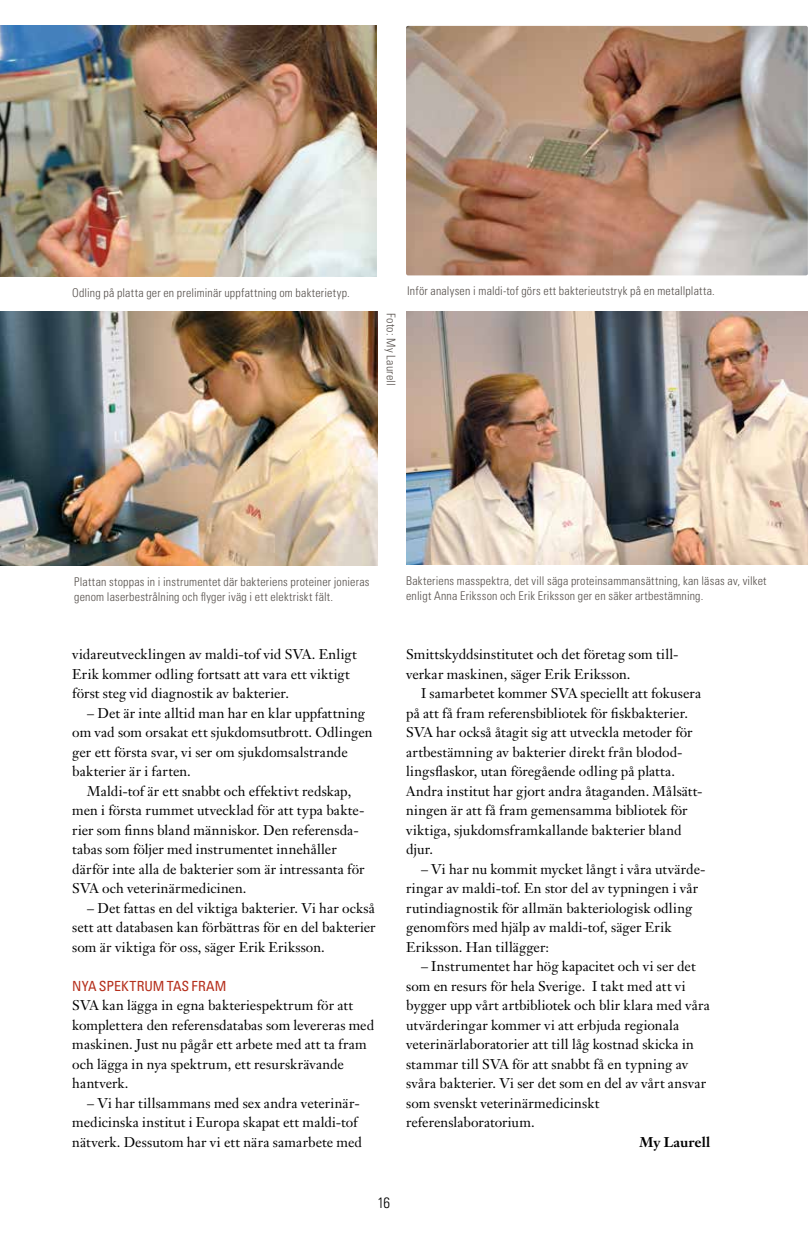
<style>
.page{position:relative;width:808px;height:1234px;background:#fff}
.page>*{position:absolute;margin:0;border:0;box-sizing:border-box;transform-origin:0 0}
.t1{font:300 condensed 15px "Univers LT Std";color:#000}
.t2{font:13.95px/19.5px "Janson Text LT Std";letter-spacing:.005em;color:#000}
.t3{font:condensed 13.95px "Univers LT Std";letter-spacing:.005em;color:#b52f1c}
.t4{font:700 13.95px "Janson Text LT Std";color:#000}
.t5{font:300 condensed 12px/15px "Univers LT Std";letter-spacing:.015em;color:#57514d}
</style>
<div class="page">
<img style="left:0;top:26px;width:376px;height:250px">
<img style="left:406px;top:26px;width:402px;height:249px">
<img style="left:0;top:311px;width:377px;height:254px">
<img style="left:406px;top:311px;width:402px;height:253px">
<p class="t5" style="left:72px;top:285px;width:279px">Odling på platta ger en preliminär uppfattning om bakterietyp.</p>
<p class="t5" style="left:407px;top:283px;width:309px">Inför analysen i maldi-tof görs ett bakterieutstryk på en metallplatta.</p>
<p class="t5" style="left:399px;top:313px;width:74px;rotate:90deg">Foto: My Laurell</p>
<p class="t5" style="left:74px;top:573px;width:297px">Plattan stoppas in i instrumentet där bakteriens proteiner jonieras genom laserbestrålning och flyger iväg i ett elektriskt fält.</p>
<p class="t5" style="left:406px;top:573px;width:362px">Bakteriens masspektra, det vill säga proteinsammansättning, kan läsas av, vilket enligt Anna Eriksson och Erik Eriksson ger en säker artbestämning.</p>
<p class="t2" style="left:72px;top:644px;width:286px">vidareutvecklingen av maldi-tof vid SVA. Enligt<br>Erik kommer odling fortsatt att vara ett viktigt först steg vid diagnostik av bakterier.</p>
<p class="t2" style="left:87px;top:702px;width:279px">– Det är inte alltid man har en klar uppfattning</p>
<p class="t2" style="left:72px;top:722px;width:302px">om vad som orsakat ett sjukdomsutbrott. Odlingen</p>
<p class="t2" style="left:72px;top:741px;width:277px">ger ett första svar, vi ser om sjukdomsalstrande</p>
<p class="t2" style="left:72px;top:761px;width:120px">bakterier är i farten.</p>
<p class="t2" style="left:87px;top:780px;width:266px">Maldi-tof är ett snabbt och effektivt redskap,</p>
<p class="t2" style="left:72px;top:800px;width:294px">men i första rummet utvecklad för att typa bakte-</p>
<p class="t2" style="left:72px;top:819px;width:288px">rier som finns bland människor. Den referensda-</p>
<p class="t2" style="left:72px;top:839px;width:266px">tabas som följer med instrumentet innehåller</p>
<p class="t2" style="left:72px;top:858px;width:294px">därför inte alla de bakterier som är intressanta för</p>
<p class="t2" style="left:72px;top:878px;width:176px">SVA och veterinärmedicinen.</p>
<p class="t2" style="left:72px;top:897px;width:305px;text-align:justify;text-indent:15px">– Det fattas en del viktiga bakterier. Vi har också sett att databasen kan förbättras för en del bakterier som är viktiga för oss, säger Erik Eriksson.</p>
<p class="t3" style="left:72px;top:976px;width:156px">NYA SPEKTRUM TAS FRAM</p>
<p class="t2" style="left:72px;top:995px;width:303px">SVA kan lägga in egna bakteriespektrum för att komplettera den referensdatabas som levereras med maskinen. Just nu pågår ett arbete med att ta fram och lägga in nya spektrum, ett resurskrävande hantverk.</p>
<p class="t2" style="left:72px;top:1092px;width:291px;text-indent:15px">– Vi har tillsammans med sex andra veterinär&shy;medicinska institut i Europa skapat ett maldi-tof nätverk. Dessutom har vi ett nära samarbete med</p>
<p class="t2" style="left:406px;top:644px;width:274px">Smittskyddsinstitutet och det företag som till&shy;verkar maskinen, säger Erik Eriksson.</p>
<p class="t2" style="left:406px;top:683px;width:298px;text-indent:15px">I samarbetet kommer SVA speciellt att fokusera på att få fram referensbibliotek för fiskbakterier.<br>SVA har också åtagit sig att utveckla metoder för artbestämning av bakterier direkt från blodod&shy;lingsflaskor, utan föregående odling på platta.<br>Andra institut har gjort andra åtaganden. Målsätt&shy;ningen är att få fram gemensamma bibliotek för viktiga, sjukdomsframkallande bakterier bland djur.</p>
<p class="t2" style="left:406px;top:858px;width:301px;text-indent:15px">– Vi har nu kommit mycket långt i våra utvärde&shy;ringar av maldi-tof. En stor del av typningen i vår rutindiagnostik för allmän bakteriologisk odling genomförs med hjälp av maldi-tof, säger Erik Eriksson. Han tillägger:</p>
<p class="t2" style="left:406px;top:956px;width:305px;text-indent:15px">– Instrumentet har hög kapacitet och vi ser det som en resurs för hela Sverige. I takt med att vi bygger upp vårt artbibliotek och blir klara med våra utvärderingar kommer vi att erbjuda regionala veterinärlaboratorier att till låg kostnad skicka in stammar till SVA för att snabbt få en typning av svåra bakterier. Vi ser det som en del av vårt ansvar som svenskt veterinärmedicinskt referenslaboratorium.</p>
<p class="t4" style="left:640px;top:1132px;width:72px">My Laurell</p>
<p class="t1" style="left:377px;top:1193px;width:14px">16</p>
</div>
